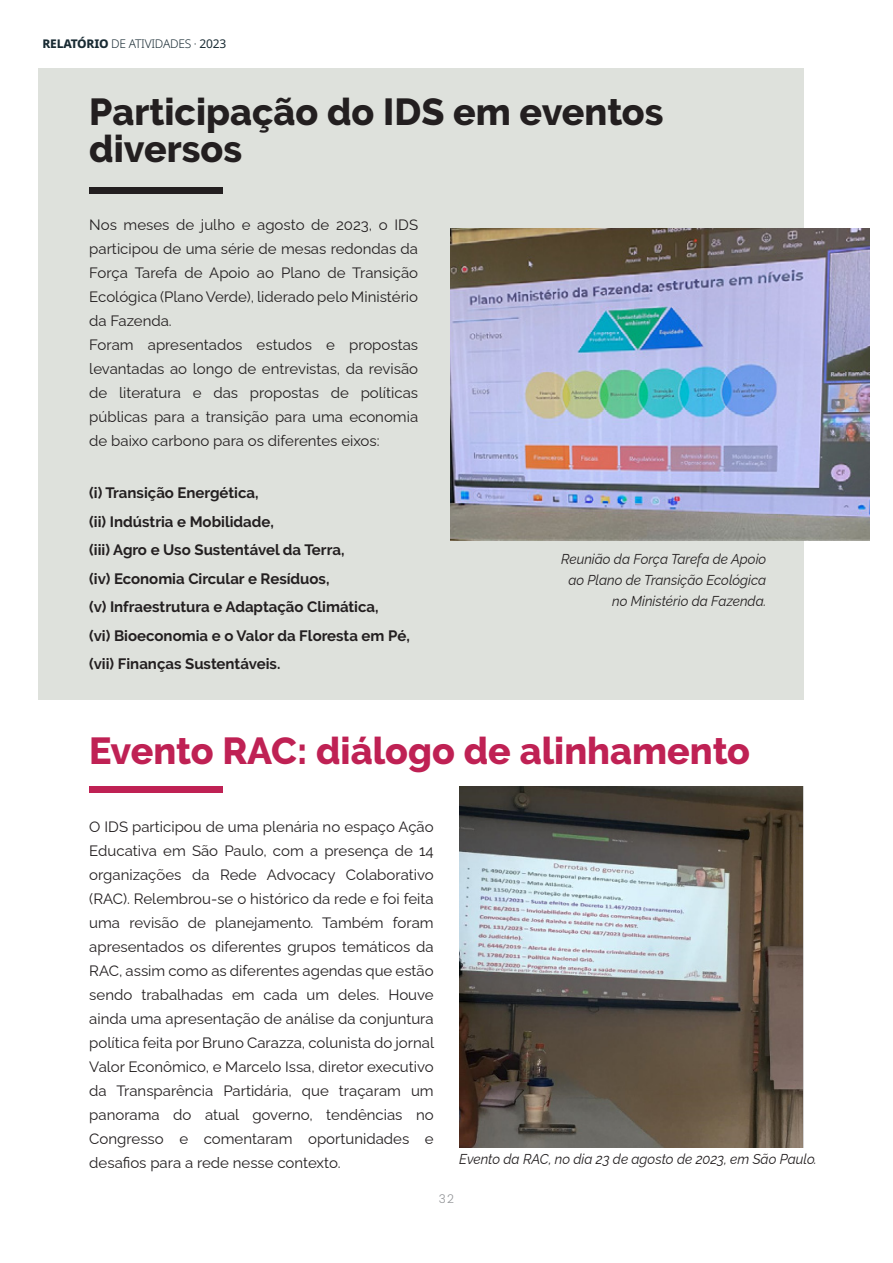
<style>
.page{position:relative;width:893px;height:1263px;background:#fff}
.page>*{position:absolute;margin:0;border:0;box-sizing:border-box;transform-origin:0 0}
.Paragraph_Style_10{font:800 37.5px/37.5px "Raleway";color:#231f20}
.Paragraph_Style_10-2{font:800 37.5px "Raleway";color:#bf2154}
.Paragraph_Style_14{font:100 15px/24px "Raleway";color:#231f20;text-align:justify}
.Paragraph_Style_14-2{font:700 15px "Raleway";color:#231f20}
.Paragraph_Style_14-3{font:italic 100 14.25px/20.7px "Raleway";color:#231f20;text-align:right;scale:.94 1}
.t1{font:300 12px "Noto Sans";letter-spacing:-.02em;color:#192b33}
.t2{font:300 12px "Poppins";color:#939598}
.s1{font-weight:800}
.s2{font-weight:400}
</style>
<div class="page">
<div style="left:38px;top:68px;width:766px;height:631px;background:#dee1dc"></div>
<div style="left:89px;top:187px;width:134px;height:7px;background:#231f20"></div>
<img style="left:451px;top:229px;width:419px;height:311px">
<div style="left:89px;top:786px;width:134px;height:7px;background:#bf2154"></div>
<img style="left:459px;top:786px;width:345px;height:361px">
<p class="t1" style="left:43px;top:37px;width:185px"><span class="s1">RELATÓRIO</span> DE ATIVIDADES · <span class="s2">2023</span></p>
<p class="Paragraph_Style_10" style="left:89px;top:93px;width:576px">Participação do IDS em eventos diversos</p>
<p class="Paragraph_Style_14" style="left:89px;top:211px;width:330px">Nos meses de julho e agosto de 2023, o IDS participou de uma série de mesas redondas da Força Tarefa de Apoio ao Plano de Transição Ecológica (Plano Verde), liderado pelo Ministério da Fazenda.</p>
<p class="Paragraph_Style_14" style="left:89px;top:331px;width:330px">Foram apresentados estudos e propostas levantadas ao longo de entrevistas, da revisão de literatura e das propostas de políticas públicas para a transição para uma economia de baixo carbono para os diferentes eixos:</p>
<p class="Paragraph_Style_14-2" style="left:89px;top:484px;width:171px">(i) Transição Energética,</p>
<p class="Paragraph_Style_14-2" style="left:89px;top:513px;width:186px">(ii) Indústria e Mobilidade,</p>
<p class="Paragraph_Style_14-2" style="left:89px;top:541px;width:257px">(iii) Agro e Uso Sustentável da Terra,</p>
<p class="Paragraph_Style_14-2" style="left:89px;top:570px;width:242px">(iv) Economia Circular e Resíduos,</p>
<p class="Paragraph_Style_14-2" style="left:89px;top:598px;width:291px">(v) Infraestrutura e Adaptação Climática,</p>
<p class="Paragraph_Style_14-2" style="left:89px;top:627px;width:322px">(vi) Bioeconomia e o Valor da Floresta em Pé,</p>
<p class="Paragraph_Style_14-2" style="left:89px;top:655px;width:193px">(vii) Finanças Sustentáveis.</p>
<p class="Paragraph_Style_14-3" style="left:561px;top:547px;width:220px">Reunião da Força Tarefa de Apoio ao Plano de Transição Ecológica no Ministério da Fazenda.</p>
<p class="Paragraph_Style_10-2" style="left:89px;top:730px;width:662px">Evento RAC: diálogo de alinhamento</p>
<p class="Paragraph_Style_14" style="left:89px;top:813px;width:346px">O IDS participou de uma plenária no espaço Ação Educativa em São Paulo, com a presença de 14 organizações da Rede Advocacy Colaborativo (RAC). Relembrou-se o histórico da rede e foi feita uma revisão de planejamento. Também foram apresentados os diferentes grupos temáticos da RAC, assim como as diferentes agendas que estão sendo trabalhadas em cada um deles. Houve ainda uma apresentação de análise da conjuntura política feita por Bruno Carazza, colunista do jornal Valor Econômico, e Marcelo Issa, diretor executivo da Transparência Partidária, que traçaram um panorama do atual governo, tendências no Congresso e comentaram oportunidades e desafios para a rede nesse contexto.</p>
<p class="Paragraph_Style_14-3" style="left:459px;top:1147px;width:382px">Evento da RAC, no dia 23 de agosto de 2023, em São Paulo.</p>
<p class="t2" style="left:439px;top:1192px;width:17px">32</p>
</div>
